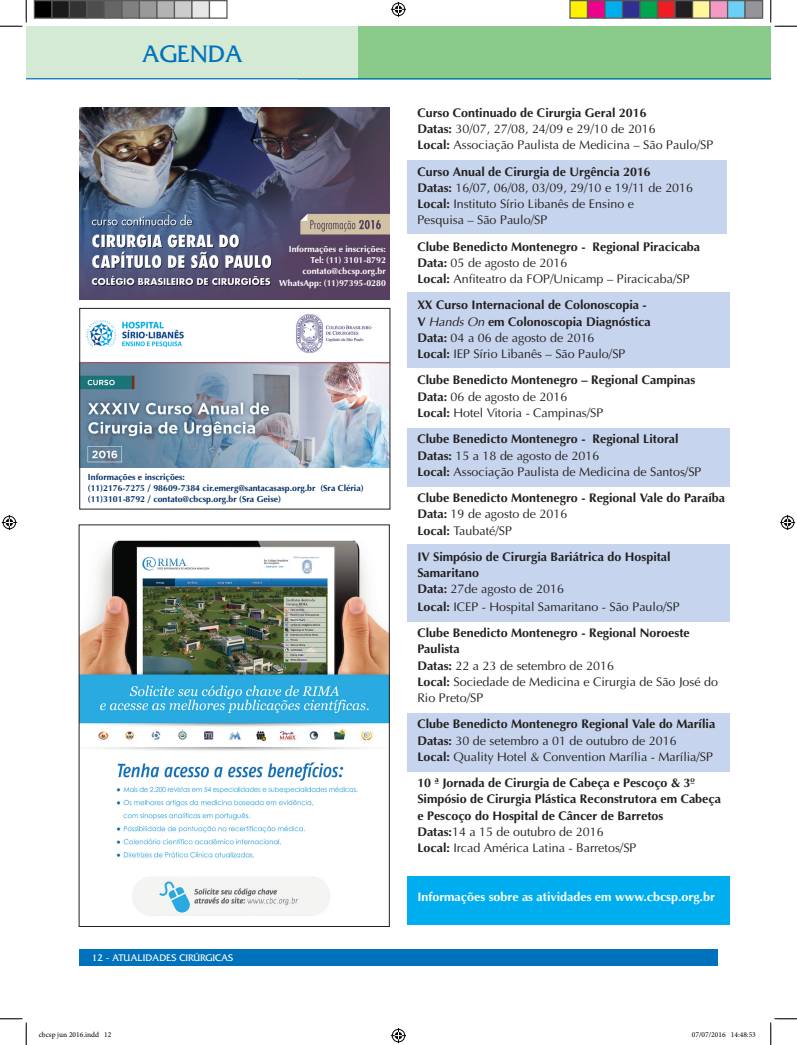
<style>
.page{position:relative;width:797px;height:1045px;background:#fff}
.page>*{position:absolute;margin:0;border:0;box-sizing:border-box;transform-origin:0 0}
.t1{font:25px "France";color:#0072bc}
.t2{font:700 12.5px/16.2px "Ottawa";color:#231f20}
.t3{font:12.5px/16.2px "Ottawa";color:#231f20}
.t4{font:700 12.5px "Ottawa";color:#fff}
.t5{font:10px "France";color:#fff}
.t6{font:700 8.75px/11.2px "Ottawa";color:#002d66}
.t7{font:700 8.75px/11.2px "Ottawa";color:#fff;text-align:right}
.t8{font:7.5px "Minion Pro";color:#000}
.s1{font-weight:700}
.s2{font-weight:400}
.s3{font-weight:400;font-style:italic}
</style>
<div class="page">
<div style="left:26px;top:26px;width:332px;height:53px;background:#d5ead4"></div>
<hr style="left:26px;top:78px;width:744px;height:1px;background:#0072bc">
<div style="left:79px;top:949px;width:638px;height:16px;background:#0072bc"></div>
<div style="left:407px;top:713px;width:322px;height:58px;background:#c6d5ed"></div>
<div style="left:407px;top:428px;width:322px;height:58px;background:#c6d5ed"></div>
<img style="left:79px;top:108px;width:310px;height:191px">
<img style="left:81px;top:540px;width:306px;height:376px">
<img style="left:81px;top:314px;width:307px;height:153px">
<div style="left:79px;top:308px;width:311px;height:201px;border:1px solid #231f20"></div>
<div style="left:407px;top:293px;width:322px;height:75px;background:#c6d5ed"></div>
<div style="left:407px;top:160px;width:319px;height:73px;background:#c6d5ed"></div>
<div style="left:407px;top:544px;width:322px;height:78px;background:#c6d5ed"></div>
<div style="left:407px;top:876px;width:322px;height:48px;background:#00aeef"></div>
<svg style="left:0;top:0;width:27px;height:27px"></svg>
<svg style="left:0;top:1018px;width:27px;height:27px"></svg>
<svg style="left:770px;top:1018px;width:27px;height:27px"></svg>
<svg style="left:297px;top:0;width:500px;height:79px"></svg>
<svg style="left:391px;top:1028px;width:15px;height:15px"></svg>
<svg style="left:2px;top:515px;width:15px;height:15px"></svg>
<svg style="left:780px;top:515px;width:15px;height:15px"></svg>
<div style="left:34px;top:1px;width:18px;height:17px;background:#000"></div>
<div style="left:34px;top:0;width:18px;height:19px;border:1px solid #595959"></div>
<div style="left:52px;top:1px;width:17px;height:17px;background:#1a1a1a"></div>
<div style="left:51px;top:0;width:19px;height:19px;border:1px solid #595959"></div>
<div style="left:69px;top:1px;width:18px;height:17px;background:#333"></div>
<div style="left:69px;top:0;width:19px;height:19px;border:1px solid #595959"></div>
<div style="left:87px;top:1px;width:17px;height:17px;background:#4d4d4d"></div>
<div style="left:86px;top:0;width:19px;height:19px;border:1px solid #595959"></div>
<div style="left:104px;top:1px;width:18px;height:17px;background:#666"></div>
<div style="left:104px;top:0;width:18px;height:19px;border:1px solid #595959"></div>
<div style="left:122px;top:1px;width:17px;height:17px;background:#808080"></div>
<div style="left:121px;top:0;width:19px;height:19px;border:1px solid #595959"></div>
<div style="left:139px;top:1px;width:18px;height:17px;background:#999"></div>
<div style="left:139px;top:0;width:19px;height:19px;border:1px solid #595959"></div>
<div style="left:157px;top:1px;width:17px;height:17px;background:#b3b3b3"></div>
<div style="left:156px;top:0;width:19px;height:19px;border:1px solid #595959"></div>
<div style="left:174px;top:1px;width:18px;height:17px;background:#ccc"></div>
<div style="left:174px;top:0;width:18px;height:19px;border:1px solid #595959"></div>
<div style="left:192px;top:1px;width:17px;height:17px;background:#e6e6e6"></div>
<div style="left:191px;top:0;width:19px;height:19px;border:1px solid #595959"></div>
<div style="left:209px;top:0;width:19px;height:19px;border:1px solid #595959"></div>
<div style="left:570px;top:1px;width:17px;height:17px;background:#fff101"></div>
<div style="left:569px;top:0;width:19px;height:19px;border:1px solid #595959"></div>
<div style="left:587px;top:1px;width:18px;height:17px;background:#ed028c"></div>
<div style="left:587px;top:0;width:18px;height:19px;border:1px solid #595959"></div>
<div style="left:605px;top:1px;width:17px;height:17px;background:#00aeef"></div>
<div style="left:604px;top:0;width:19px;height:19px;border:1px solid #595959"></div>
<div style="left:622px;top:1px;width:18px;height:17px;background:#2e3092"></div>
<div style="left:622px;top:0;width:18px;height:19px;border:1px solid #595959"></div>
<div style="left:640px;top:1px;width:17px;height:17px;background:#00a54f"></div>
<div style="left:639px;top:0;width:19px;height:19px;border:1px solid #595959"></div>
<div style="left:657px;top:1px;width:18px;height:17px;background:#ee1d23"></div>
<div style="left:657px;top:0;width:18px;height:19px;border:1px solid #595959"></div>
<div style="left:675px;top:1px;width:17px;height:17px;background:#231f20"></div>
<div style="left:674px;top:0;width:19px;height:19px;border:1px solid #595959"></div>
<div style="left:692px;top:1px;width:18px;height:17px;background:#fff79a"></div>
<div style="left:692px;top:0;width:18px;height:19px;border:1px solid #595959"></div>
<div style="left:710px;top:1px;width:17px;height:17px;background:#f499c2"></div>
<div style="left:709px;top:0;width:19px;height:19px;border:1px solid #595959"></div>
<div style="left:727px;top:1px;width:18px;height:17px;background:#6bcff6"></div>
<div style="left:727px;top:0;width:18px;height:19px;border:1px solid #595959"></div>
<div style="left:745px;top:1px;width:17px;height:17px;background:#939598"></div>
<div style="left:744px;top:0;width:19px;height:19px;border:1px solid #595959"></div>
<h1 class="t1" style="left:142px;top:40px;width:103px">AGENDA</h1>
<p class="t7" style="left:279px;top:243px;width:108px">Informações e inscrições:<br>Tel: (11) 3101-8792 contato@cbcsp.org.br<br>WhatsApp: (11)97395-0280</p>
<p class="t6" style="left:88px;top:471px;width:277px">Informações e inscrições:<br>(11)2176-7275 / 98609-7384 cir.emerg@santacasasp.org.br (Sra Cléria) (11)3101-8792 / contato@cbcsp.org.br (Sra Geise)</p>
<p class="t5" style="left:92px;top:952px;width:143px">12 - ATUALIDADES CIRÚRGICAS</p>
<p class="t3" style="left:417px;top:105px;width:297px"><span class="s1">Curso Continuado de Cirurgia Geral 2016<br>Datas:</span> 30/07, 27/08, 24/09 e 29/10 de 2016<br><span class="s1">Local:</span> Associação Paulista de Medicina – São Paulo/SP</p>
<p class="t3" style="left:417px;top:163px;width:277px"><span class="s1">Curso Anual de Cirurgia de Urgência 2016<br>Datas:</span> 16/07, 06/08, 03/09, 29/10 e 19/11 de 2016<br><span class="s1">Local:</span> Instituto Sírio Libanês de Ensino e<br>Pesquisa – São Paulo/SP</p>
<p class="t2" style="left:417px;top:238px;width:284px">Clube Benedicto Montenegro - Regional Piracicaba<br>Data: <span class="s2">05 de agosto de 2016<br></span>Local: <span class="s2">Anfiteatro da FOP/Unicamp – Piracicaba/SP</span></p>
<p class="t2" style="left:417px;top:297px;width:235px">XX Curso Internacional de Colonoscopia - V <span class="s3">Hands On</span> em Colonoscopia Diagnóstica Data: <span class="s2">04 a 06 de agosto de 2016<br></span>Local: <span class="s2">IEP Sírio Libanês – São Paulo/SP</span></p>
<p class="t2" style="left:417px;top:372px;width:279px">Clube Benedicto Montenegro – Regional Campinas<br>Data: <span class="s2">06 de agosto de 2016<br></span>Local: <span class="s2">Hotel Vitoria - Campinas/SP</span></p>
<p class="t3" style="left:417px;top:431px;width:286px"><span class="s1">Clube Benedicto Montenegro - Regional Litoral<br>Datas:</span> 15 a 18 de agosto de 2016<br><span class="s1">Local:</span> Associação Paulista de Medicina de Santos/SP</p>
<p class="t2" style="left:417px;top:489px;width:309px">Clube Benedicto Montenegro - Regional Vale do Paraíba<br>Data: <span class="s2">19 de agosto de 2016<br></span>Local: <span class="s2">Taubaté/SP</span></p>
<p class="t2" style="left:417px;top:548px;width:255px">IV Simpósio de Cirurgia Bariátrica do Hospital<br>Samaritano<br>Data: <span class="s2">27de agosto de 2016</span></p>
<p class="t2" style="left:417px;top:593px;width:274px;line-height:26.2px">Local: <span class="s2">ICEP - Hospital Samaritano - São Paulo/SP<br></span>Clube Benedicto Montenegro - Regional Noroeste</p>
<p class="t3" style="left:417px;top:641px;width:302px"><span class="s1">Paulista<br>Datas:</span> 22 a 23 de setembro de 2016<br><span class="s1">Local:</span> Sociedade de Medicina e Cirurgia de São José do<br>Rio Preto/SP</p>
<p class="t3" style="left:417px;top:716px;width:299px"><span class="s1">Clube Benedicto Montenegro Regional Vale do Marília<br>Datas:</span> 30 de setembro a 01 de outubro de 2016<br><span class="s1">Local:</span> Quality Hotel &amp; Convention Marília - Marília/SP</p>
<p class="t2" style="left:417px;top:774px;width:305px">10 ª Jornada de Cirurgia de Cabeça e Pescoço &amp; 3º Simpósio de Cirurgia Plástica Reconstrutora em Cabeça e Pescoço do Hospital de Câncer de Barretos<br>Datas:<span class="s2">14 a 15 de outubro de 2016<br></span>Local: <span class="s2">Ircad América Latina - Barretos/SP</span></p>
<p class="t4" style="left:417px;top:889px;width:299px">Informações sobre as atividades em www.cbcsp.org.br</p>
<p class="t8" style="left:39px;top:1030px;width:74px">cbcsp jun 2016.indd 12</p>
<p class="t8" style="left:692px;top:1030px;width:65px">07/07/2016 14:48:53</p>
</div>
